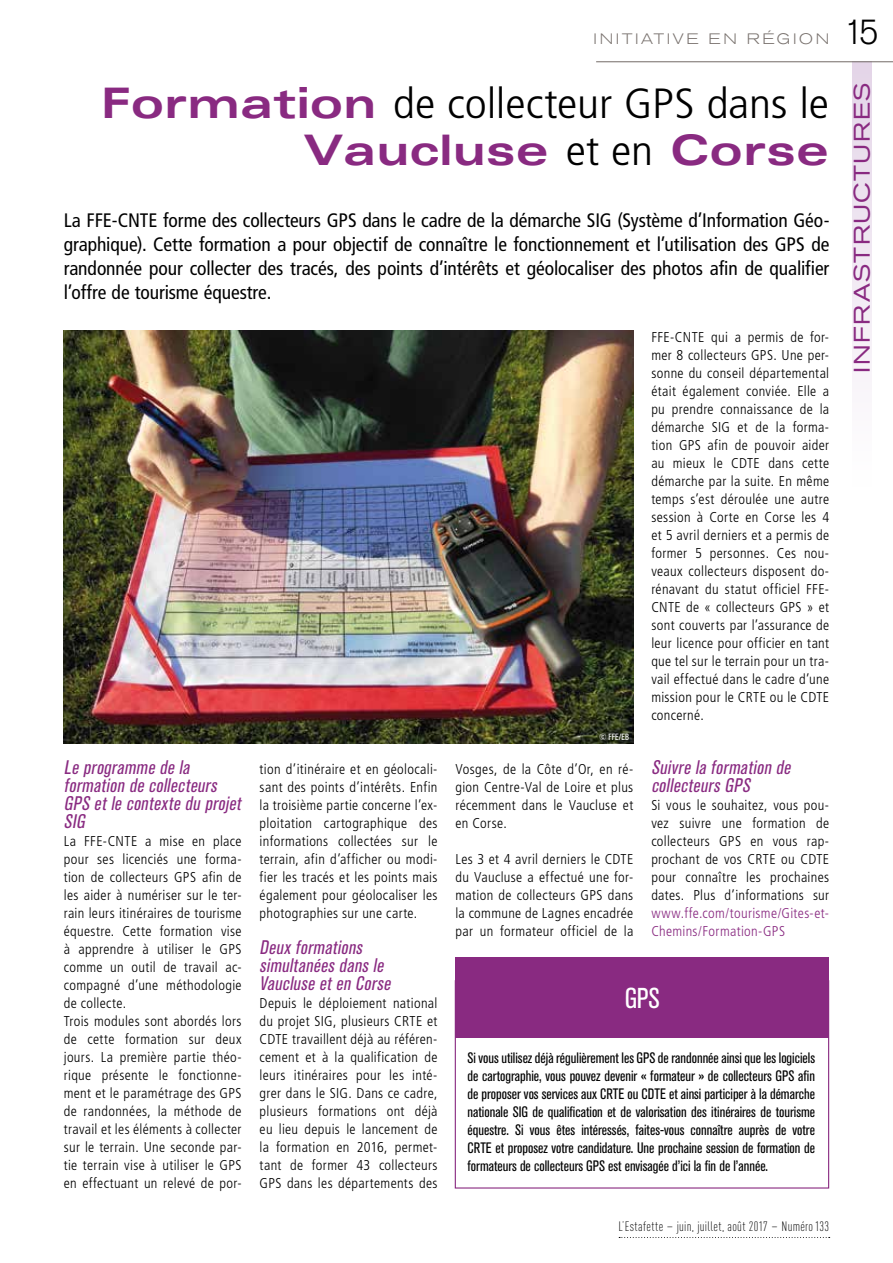
<style>
.page{position:relative;width:893px;height:1263px;background:#fff}
.page>*{position:absolute;margin:0;border:0;box-sizing:border-box;transform-origin:0 0}
.t1{font:300 condensed 42.3px "Frutiger LT Std";letter-spacing:-.005em;color:#000;scale:1.13 1}
.t2{font:700 expanded 42.3px "Univers";letter-spacing:.005em;color:#892a81;scale:1.05 1}
.t3{font:300 34.5px "Akzidenz Grotesk BQ";color:#000}
.t4{font:condensed 28.5px "Akzidenz Grotesk BQ";color:#fff}
.t5{font:expanded 22.5px "Akzidenz Grotesk BQ";letter-spacing:.065em;color:#892a81}
.t6{font:condensed 19.5px/24px "Frutiger LT Std";letter-spacing:-.005em;color:#000;text-align:justify}
.t7{font:italic condensed 19.5px/18px "Akzidenz Grotesk BQ";color:#892a81}
.t8{font:condensed 15px/18px "Akzidenz Grotesk BQ";color:#000;text-align:justify}
.t9{font:300 expanded 15px "Akzidenz Grotesk BQ";letter-spacing:.175em;color:#79726e}
.t10{font:300 condensed 14.25px/18px "Frutiger LT Std";letter-spacing:.025em;color:#000;text-align:justify}
.t11{font:300 condensed 14.25px/18px "Frutiger LT Std";letter-spacing:.025em;color:#892a81}
.t12{font:300 13.5px "DIN Cond";letter-spacing:.025em;color:#000}
.t13{font:condensed 9px "Akzidenz Grotesk BQ";color:#fff}
.s1{font-family:"Univers";font-weight:700;font-stretch:expanded;color:#892a81}
.s2{font-family:"Frutiger LT Std";font-weight:300;font-stretch:condensed;color:#000}
.s3{font-size:15px}
</style>
<div class="page">
<div style="left:852px;top:62px;width:19px;height:425px;background:linear-gradient(to bottom,#e4d5e8,#fff)"></div>
<hr style="left:596px;top:61px;width:297px;height:1px;background:#79726e">
<svg style="left:619px;top:1237px;width:211px;height:1px"></svg>
<div style="left:455px;top:958px;width:374px;height:80px;background:#892a81"></div>
<img style="left:64px;top:331px;width:569px;height:413px">
<p class="t9" style="left:594px;top:30px;width:237px">INITIATIVE EN RÉGION</p>
<h2 class="t3" style="left:843px;top:12px;width:37px">15</h2>
<h1 class="t1" style="left:101px;top:80px;width:646px"><span class="s1">Formation</span> de collecteur GPS dans le</h1>
<h1 class="t2" style="left:304px;top:126px;width:502px">Vaucluse <span class="s2">et en</span> Corse</h1>
<p class="t6" style="left:64px;top:209px;width:767px">La FFE-CNTE forme des collecteurs GPS dans le cadre de la démarche SIG (Système d’Information Géo&shy;graphique). Cette formation a pour objectif de connaître le fonctionnement et l’utilisation des GPS de randonnée pour collecter des tracés, des points d’intérêts et géolocaliser des photos afin de qualifier l’offre de tourisme équestre.</p>
<h3 class="t7" style="left:64px;top:759px;width:182px">Le programme de la formation de collecteurs<br>GPS etle contexte du projet<br>SIG</h3>
<p class="t10" style="left:64px;top:832px;width:179px;text-align:left">La FFE-CNTE a mise en place pour ses licenciés une forma&shy;tion de collecteurs GPS afin de les aider à numériser sur le ter&shy;rain leurs itinéraires de tourisme équestre. Cette formation vise à apprendre à utiliser le GPS comme un outil de travail ac&shy;compagné d’une méthodologie de collecte.<br>Trois modules sont abordés lors de cette formation sur deux jours. La première partie théo&shy;rique présente le fonctionne&shy;ment et le paramétrage des GPS de randonnées, la méthode de travail et les éléments à collecter sur le terrain. Une seconde par&shy;tie terrain vise à utiliser le GPS en effectuant un relevé de por-</p>
<p class="t10" style="left:260px;top:760px;width:179px">tion d’itinéraire et en géolocali&shy;sant des points d’intérêts. Enfin la troisième partie concerne l’ex&shy;ploitation cartographique des informations collectées sur le terrain, afin d’afficher ou modi&shy;fier les tracés et les points mais également pour géolocaliser les photographies sur une carte.</p>
<h3 class="t7" style="left:260px;top:939px;width:136px">Deux formations simultanéesdansle<br>Vaucluse eten Corse</h3>
<p class="t10" style="left:260px;top:994px;width:179px">Depuis le déploiement national du projet SIG, plusieurs CRTE et CDTE travaillent déjà au référen&shy;cement et à la qualification de leurs itinéraires pour les inté&shy;grer dans le SIG. Dans ce cadre, plusieurs formations ont déjà eu lieu depuis le lancement de la formation en 2016, permet&shy;tant de former 43 collecteurs GPS dans les départements des</p>
<p class="t13" style="left:599px;top:732px;width:31px">© FFE/EB</p>
<p class="t10" style="left:455px;top:760px;width:179px">Vosges, de la Côte d’Or, en ré&shy;gion Centre-Val de Loire et plus récemment dans le Vaucluse et en Corse.</p>
<p class="t10" style="left:455px;top:850px;width:179px">Les 3 et 4 avril derniers le CDTE du Vaucluse a effectué une for&shy;mation de collecteurs GPS dans la commune de Lagnes encadrée par un formateur officiel de la</p>
<p class="t10" style="left:651px;top:328px;width:179px">FFE-CNTE qui a permis de for&shy;mer 8 collecteurs GPS. Une per&shy;sonne du conseil départemental était également conviée. Elle a pu prendre connaissance de la démarche SIG et de la forma&shy;tion GPS afin de pouvoir aider au mieux le CDTE dans cette démarche par la suite. En même temps s’est déroulée une autre session à Corte en Corse les 4 et 5 avril derniers et a permis de former 5 personnes. Ces nou&shy;veaux collecteurs disposent do&shy;rénavant du statut officiel FFE-CNTE de « collecteurs GPS » et sont couverts par l’assurance de leur licence pour officier en tant que tel sur le terrain pour un tra&shy;vail effectué dans le cadre d’une mission pour le CRTE ou le CDTE concerné.</p>
<h3 class="t7" style="left:651px;top:759px;width:145px">Suivre la formation de collecteursGPS</h3>
<p class="t10" style="left:651px;top:796px;width:179px">Si vous le souhaitez, vous pou&shy;vez suivre une formation de collecteurs GPS en vous rap&shy;prochant de vos CRTE ou CDTE pour connaître les prochaines dates. Plus d’informations sur</p>
<p class="t11" style="left:651px;top:904px;width:179px">www.ffe.com/tourisme/Gites-et-<br>Chemins/Formation-GPS</p>
<h3 class="t4" style="left:625px;top:982px;width:37px">GPS</h3>
<p class="t8" style="left:467px;top:1049px;width:349px">Si vous utilisez déjà régulièrement les GPS de randonnée ainsi que les logiciels de cartographie, vous pouvez devenir « formateur » de collecteurs GPS afin de proposer vos services aux CRTE ou CDTE et ainsi participer à la démarche nationale SIG de qualification et de valorisation des itinéraires de tourisme équestre. Si vous êtes intéressés, faites-vous connaître auprès de votre CRTE et proposez votre candidature. Une prochaine session de formation de formateurs de collecteurs GPS est envisagée d’ici la fin de l’année.</p>
<p class="t12" style="left:619px;top:1219px;width:212px">L’Estafette <span class="s3">–</span> juin, juillet, août 2017 <span class="s3">–</span> Numéro133</p>
<h3 class="t5" style="left:849px;top:373px;width:291px;rotate:-90deg">INFRASTRUCTURES</h3>
</div>
